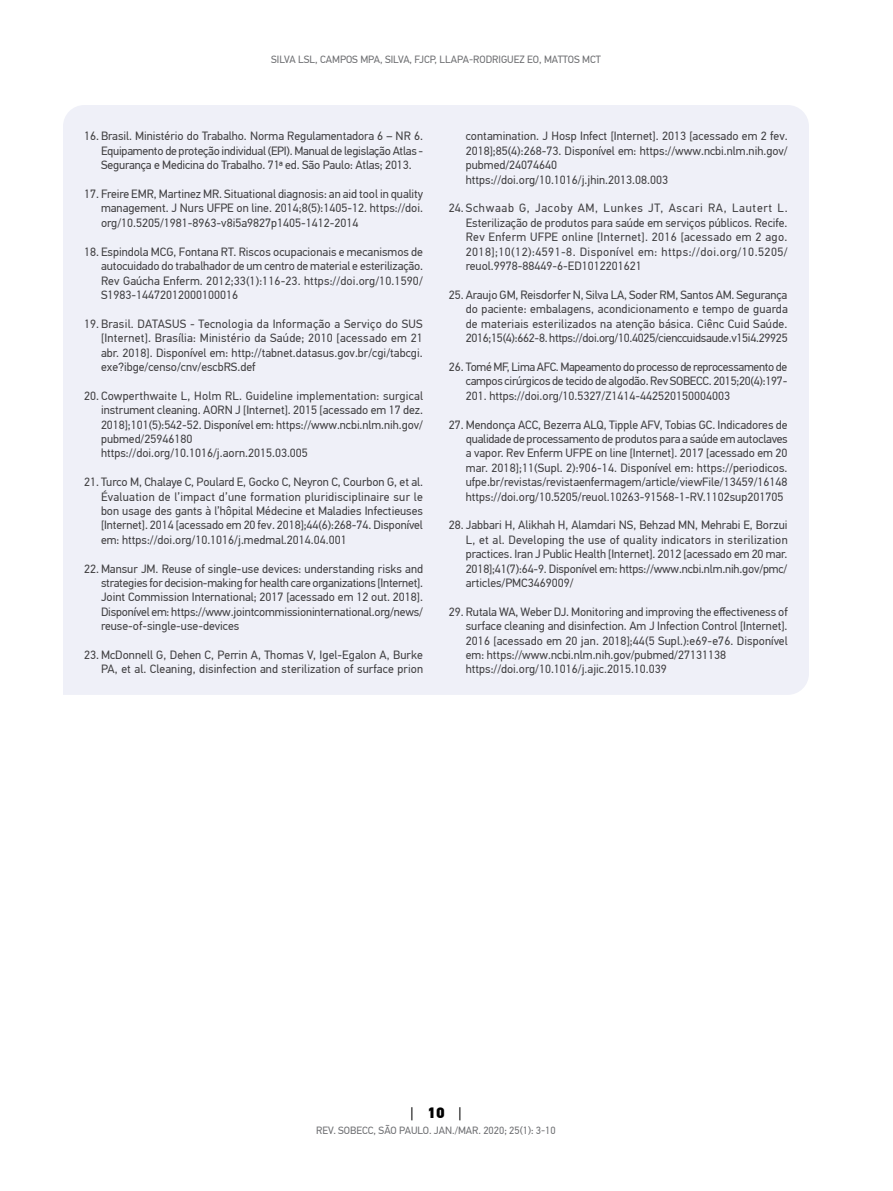
<style>
.page{position:relative;width:893px;height:1191px;background:#fff}
.page>*{position:absolute;margin:0;border:0;box-sizing:border-box;transform-origin:0 0}
.t1{font:15px "PF Din Text Pro";color:#000}
.t2{font:12px/14.4px "PF Din Text Pro";color:#414042;text-align:justify}
.t3{font:10.5px "PF Din Text Pro";color:#6d6e71}
.s1{font-weight:900}
</style>
<div class="page">
<div style="left:63px;top:105px;width:746px;height:590px;background:#eff0f8"></div>
<p class="t3" style="left:271px;top:53px;width:331px">SILVA LSL, CAMPOS MPA, SILVA, FJCP, LLAPA-RODRIGUEZ EO, MATTOS MCT</p>
<p class="t2" style="left:101px;top:129px;width:323px;text-indent:-17px">16. Brasil. Ministério do Trabalho. Norma Regulamentadora 6 – NR 6.<br>Equipamento de proteção individual (EPI). Manual de legislação Atlas - Segurança e Medicina do Trabalho. 71ª ed. São Paulo: Atlas; 2013.</p>
<p class="t2" style="left:101px;top:187px;width:324px;text-indent:-17px">17. Freire EMR, Martinez MR. Situational diagnosis: an aid tool in quality management. J Nurs UFPE on line. 2014;8(5):1405-12. https://doi. org/10.5205/1981-8963-v8i5a9827p1405-1412-2014</p>
<p class="t2" style="left:101px;top:244px;width:324px;text-indent:-17px">18. Espindola MCG, Fontana RT. Riscos ocupacionais e mecanismos de autocuidado do trabalhador de um centro de material e esterilização.<br>Rev Gaúcha Enferm. 2012;33(1):116-23. https://doi.org/10.1590/ S1983-14472012000100016</p>
<p class="t2" style="left:101px;top:316px;width:323px;text-indent:-17px">19. Brasil. DATASUS - Tecnologia da Informação a Serviço do SUS [Internet]. Brasília: Ministério da Saúde; 2010 [acessado em 21 abr. 2018]. Disponível em: http://tabnet.datasus.gov.br/cgi/tabcgi. exe?ibge/censo/cnv/escbRS.def</p>
<p class="t2" style="left:101px;top:388px;width:323px;text-align:left;text-indent:-17px">20. Cowperthwaite L, Holm RL. Guideline implementation: surgical instrument cleaning. AORN J [Internet]. 2015 [acessado em 17 dez.<br>2018];101(5):542-52. Disponível em: https://www.ncbi.nlm.nih.gov/ pubmed/25946180<br>https://doi.org/10.1016/j.aorn.2015.03.005</p>
<p class="t2" style="left:101px;top:475px;width:323px;text-indent:-17px">21. Turco M, Chalaye C, Poulard E, Gocko C, Neyron C, Courbon G, et al.<br>Évaluation de l’impact d’une formation pluridisciplinaire sur le bon usage des gants à l’hôpital Médecine et Maladies Infectieuses [Internet]. 2014 [acessado em 20 fev. 2018];44(6):268-74. Disponível em: https://doi.org/10.1016/j.medmal.2014.04.001</p>
<p class="t2" style="left:101px;top:561px;width:323px;text-indent:-17px">22. Mansur JM. Reuse of single-use devices: understanding risks and strategies for decision-making for health care organizations [Internet].<br>Joint Commission International; 2017 [acessado em 12 out. 2018].<br>Disponível em: https://www.jointcommissioninternational.org/news/ reuse-of-single-use-devices</p>
<p class="t2" style="left:84px;top:648px;width:341px;text-align:right">23. McDonnell G, Dehen C, Perrin A, Thomas V, Igel-Egalon A, Burke<br>PA, et al. Cleaning, disinfection and sterilization of surface prion</p>
<p class="t2" style="left:466px;top:129px;width:323px;text-align:left">contamination. J Hosp Infect [Internet]. 2013 [acessado em 2 fev.<br>2018];85(4):268-73. Disponível em: https://www.ncbi.nlm.nih.gov/ pubmed/24074640<br>https://doi.org/10.1016/j.jhin.2013.08.003</p>
<p class="t2" style="left:466px;top:201px;width:323px;text-indent:-17px">24. Schwaab G, Jacoby AM, Lunkes JT, Ascari RA, Lautert L.<br>Esterilização de produtos para saúde em serviços públicos. Recife.<br>Rev Enferm UFPE online [Internet]. 2016 [acessado em 2 ago.<br>2018];10(12):4591-8. Disponível em: https://doi.org/10.5205/ reuol.9978-88449-6-ED1012201621</p>
<p class="t2" style="left:466px;top:288px;width:324px;text-indent:-17px">25. Araujo GM, Reisdorfer N, Silva LA, Soder RM, Santos AM. Segurança do paciente: embalagens, acondicionamento e tempo de guarda de materiais esterilizados na atenção básica. Ciênc Cuid Saúde.<br>2016;15(4):662-8. https://doi.org/10.4025/cienccuidsaude.v15i4.29925</p>
<p class="t2" style="left:466px;top:360px;width:323px;text-indent:-17px">26. Tomé MF, Lima AFC. Mapeamento do processo de reprocessamento de campos cirúrgicos de tecido de algodão. Rev SOBECC. 2015;20(4):197- 201. https://doi.org/10.5327/Z1414-442520150004003</p>
<p class="t2" style="left:466px;top:417px;width:323px;text-indent:-17px">27. Mendonça ACC, Bezerra ALQ, Tipple AFV, Tobias GC. Indicadores de qualidade de processamento de produtos para a saúde em autoclaves a vapor. Rev Enferm UFPE on line [Internet]. 2017 [acessado em 20 mar. 2018];11(Supl. 2):906-14. Disponível em: https://periodicos. ufpe.br/revistas/revistaenfermagem/article/viewFile/13459/16148 https://doi.org/10.5205/reuol.10263-91568-1-RV.1102sup201705</p>
<p class="t2" style="left:466px;top:518px;width:323px;text-indent:-17px">28. Jabbari H, Alikhah H, Alamdari NS, Behzad MN, Mehrabi E, Borzui L, et al. Developing the use of quality indicators in sterilization practices. Iran J Public Health [Internet]. 2012 [acessado em 20 mar.<br>2018];41(7):64-9. Disponível em: https://www.ncbi.nlm.nih.gov/pmc/ articles/PMC3469009/</p>
<p class="t2" style="left:466px;top:604px;width:323px;text-align:left;text-indent:-17px">29. Rutala WA, Weber DJ. Monitoring and improving the effectiveness of surface cleaning and disinfection. Am J Infection Control [Internet].<br>2016 [acessado em 20 jan. 2018];44(5 Supl.):e69-e76. Disponível em: https://www.ncbi.nlm.nih.gov/pubmed/27131138 https://doi.org/10.1016/j.ajic.2015.10.039</p>
<p class="t1" style="left:410px;top:1103px;width:53px">| <span class="s1">10</span> |</p>
<p class="t3" style="left:316px;top:1124px;width:241px">REV. SOBECC, SÃO PAULO. JAN./MAR. 2020; 25(1): 3-10</p>
</div>
